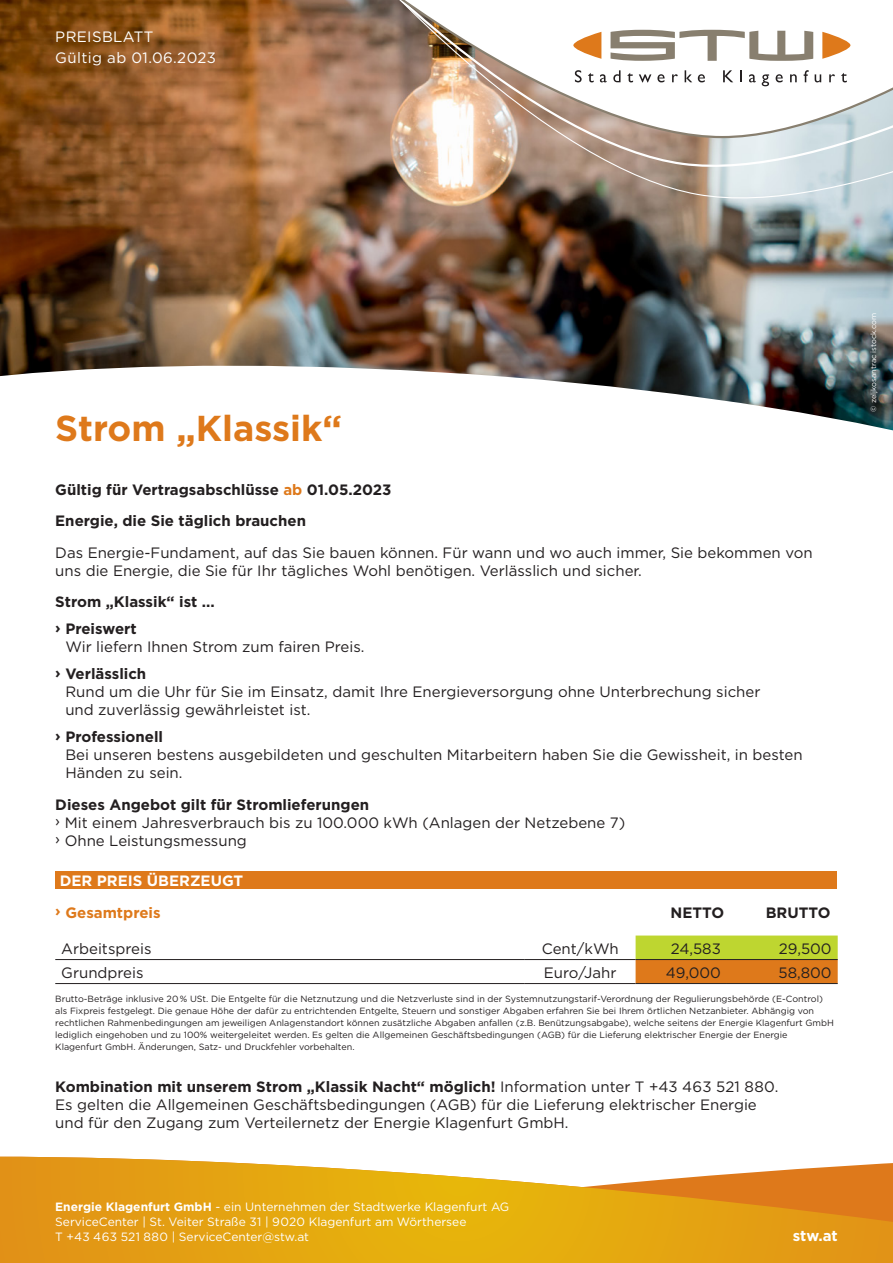
<style>
.page{position:relative;width:893px;height:1263px;background:#fff}
.page>*{position:absolute;margin:0;border:0;box-sizing:border-box;transform-origin:0 0}
.t1{font:700 36px "Gotham";color:#de791b}
.t2{font:15px/18px "Gotham";color:#231f20}
.t3{font:700 15px "Gotham";color:#231f20}
.t4{font:15px/21px "Gotham";letter-spacing:.025em;color:#fff}
.t5{font:700 15px "Gotham";color:#fff}
.t6{font:700 15px "Gotham";color:#de791b}
.t7{font:12px/15px "Gotham";color:#fff}
.t8{font:9px/12px "Gotham";color:#231f20}
.t9{font:7.5px "Gotham";color:#fff}
.s1{color:#de791b}
.s2{font-weight:700}
.s3{font-weight:400}
</style>
<div class="page">
<svg style="left:0;top:1157px;width:893px;height:106px;background:#e6aa2e"></svg>
<img style="left:0;top:0;width:893px;height:347px">
<img style="left:0;top:347px;width:893px;height:84px">
<img style="left:156px;top:139px;width:737px;height:78px">
<svg style="left:117px;top:0;width:776px;height:139px"></svg>
<svg style="left:573px;top:32px;width:28px;height:27px"></svg>
<svg style="left:822px;top:32px;width:28px;height:27px"></svg>
<svg style="left:610px;top:30px;width:204px;height:31px"></svg>
<svg style="left:575px;top:70px;width:7px;height:12px"></svg>
<svg style="left:588px;top:73px;width:6px;height:9px"></svg>
<svg style="left:600px;top:74px;width:7px;height:8px"></svg>
<svg style="left:613px;top:70px;width:7px;height:12px"></svg>
<svg style="left:627px;top:73px;width:6px;height:9px"></svg>
<svg style="left:639px;top:74px;width:12px;height:8px"></svg>
<svg style="left:657px;top:74px;width:8px;height:8px"></svg>
<svg style="left:672px;top:74px;width:6px;height:8px"></svg>
<svg style="left:685px;top:70px;width:7px;height:12px"></svg>
<svg style="left:698px;top:74px;width:7px;height:8px"></svg>
<svg style="left:723px;top:70px;width:10px;height:12px"></svg>
<svg style="left:740px;top:70px;width:2px;height:12px"></svg>
<svg style="left:749px;top:74px;width:7px;height:8px"></svg>
<svg style="left:762px;top:74px;width:7px;height:12px"></svg>
<svg style="left:776px;top:74px;width:7px;height:8px"></svg>
<svg style="left:790px;top:74px;width:7px;height:8px"></svg>
<svg style="left:804px;top:70px;width:5px;height:12px"></svg>
<svg style="left:815px;top:74px;width:6px;height:8px"></svg>
<svg style="left:829px;top:74px;width:6px;height:8px"></svg>
<svg style="left:841px;top:73px;width:6px;height:9px"></svg>
<svg style="left:636px;top:935px;width:202px;height:48px;background:#cea828"></svg>
<hr style="left:55px;top:959px;width:470px;height:1px;background:#231f20">
<hr style="left:636px;top:959px;width:91px;height:1px;background:#231f20">
<hr style="left:727px;top:959px;width:111px;height:1px;background:#231f20">
<hr style="left:55px;top:983px;width:470px;height:1px;background:#231f20">
<hr style="left:525px;top:983px;width:111px;height:1px;background:#231f20">
<hr style="left:636px;top:983px;width:91px;height:1px;background:#231f20">
<hr style="left:727px;top:983px;width:111px;height:1px;background:#231f20">
<hr style="left:525px;top:959px;width:111px;height:1px;background:#231f20">
<div style="left:55px;top:872px;width:781px;height:17px;background:#de791b"></div>
<p class="t4" style="left:55px;top:26px;width:162px">PREISBLATT<br>Gültig ab 01.06.2023</p>
<p class="t1" style="left:55px;top:405px;width:288px">Strom „Klassik“</p>
<p class="t3" style="left:55px;top:479px;width:338px">Gültig für Vertragsabschlüsse <span class="s1">ab</span> 01.05.2023</p>
<p class="t3" style="left:55px;top:511px;width:252px">Energie, die Sie täglich brauchen</p>
<p class="t2" style="left:55px;top:543px;width:759px">Das Energie-Fundament, auf das Sie bauen können. Für wann und wo auch immer, Sie bekommen von uns die Energie, die Sie für Ihr tägliches Wohl benötigen. Verlässlich und sicher.</p>
<p class="t3" style="left:55px;top:592px;width:161px">Strom „Klassik“ ist ...</p>
<p class="t2" style="left:65px;top:619px;width:301px;text-indent:-10px"><span class="s2">› Preiswert<br></span>Wir liefern Ihnen Strom zum fairen Preis.</p>
<p class="t2" style="left:65px;top:664px;width:697px;text-indent:-10px"><span class="s2">› Verlässlich<br></span>Rund um die Uhr für Sie im Einsatz, damit Ihre Energieversorgung ohne Unterbrechung sicher und zuverlässig gewährleistet ist.</p>
<p class="t2" style="left:65px;top:727px;width:739px;text-indent:-10px"><span class="s2">› Professionell<br></span>Bei unseren bestens ausgebildeten und geschulten Mitarbeitern haben Sie die Gewissheit, in besten<br>Händen zu sein.</p>
<p class="t3" style="left:55px;top:794px;width:315px">Dieses Angebot gilt für Stromlieferungen</p>
<p class="t2" style="left:55px;top:813px;width:571px">› Mit einem Jahresverbrauch bis zu 100.000 kWh (Anlagen der Netzebene 7)</p>
<p class="t2" style="left:55px;top:831px;width:193px">› Ohne Leistungsmessung</p>
<p class="t5" style="left:60px;top:871px;width:185px">DER PREIS ÜBERZEUGT</p>
<p class="t6" style="left:55px;top:902px;width:107px">› Gesamtpreis</p>
<p class="t3" style="left:671px;top:902px;width:55px">NETTO</p>
<p class="t3" style="left:766px;top:902px;width:66px">BRUTTO</p>
<p class="t2" style="left:61px;top:939px;width:92px">Arbeitspreis</p>
<p class="t2" style="left:542px;top:939px;width:79px">Cent/kWh</p>
<p class="t2" style="left:671px;top:939px;width:52px">24,583</p>
<p class="t2" style="left:779px;top:939px;width:54px">29,500</p>
<p class="t2" style="left:61px;top:963px;width:84px">Grundpreis</p>
<p class="t2" style="left:544px;top:963px;width:74px">Euro/Jahr</p>
<p class="t2" style="left:666px;top:963px;width:57px">49,000</p>
<p class="t2" style="left:778px;top:963px;width:55px">58,800</p>
<p class="t8" style="left:55px;top:993px;width:780px">Brutto-Beträge inklusive 20% USt. Die Entgelte für die Netznutzung und die Netzverluste sind in der Systemnutzungstarif-Verordnung der Regulierungsbehörde (E-Control) als Fixpreis festgelegt. Die genaue Höhe der dafür zu entrichtenden Entgelte, Steuern und sonstiger Abgaben erfahren Sie bei Ihrem örtlichen Netzanbieter. Abhängig von rechtlichen Rahmenbedingungen am jeweiligen Anlagenstandort können zusätzliche Abgaben anfallen (z.B. Benützungsabgabe), welche seitens der Energie Klagenfurt GmbH lediglich eingehoben und zu 100% weitergeleitet werden. Es gelten die Allgemeinen Geschäftsbedingungen (AGB) für die Lieferung elektrischer Energie der Energie Klagenfurt GmbH. Änderungen, Satz- und Druckfehler vorbehalten.</p>
<p class="t3" style="left:55px;top:1077px;width:725px">Kombination mit unserem Strom „Klassik Nacht“ möglich! <span class="s3">Information unter T +43 463 521 880.</span></p>
<p class="t2" style="left:55px;top:1095px;width:703px">Es gelten die Allgemeinen Geschäftsbedingungen (AGB) für die Lieferung elektrischer Energie und für den Zugang zum Verteilernetz der Energie Klagenfurt GmbH.</p>
<p class="t7" style="left:55px;top:1199px;width:456px"><span class="s2">Energie Klagenfurt GmbH</span> - ein Unternehmen der Stadtwerke Klagenfurt AG<br>ServiceCenter | St. Veiter Straße 31 | 9020 Klagenfurt am Wörthersee<br>T +43 463 521 880 | ServiceCenter@stw.at</p>
<p class="t5" style="left:793px;top:1226px;width:46px">stw.at</p>
<p class="t9" style="left:868px;top:412px;width:101px;rotate:-90deg">© zeljkosantrac istock.com</p>
</div>
